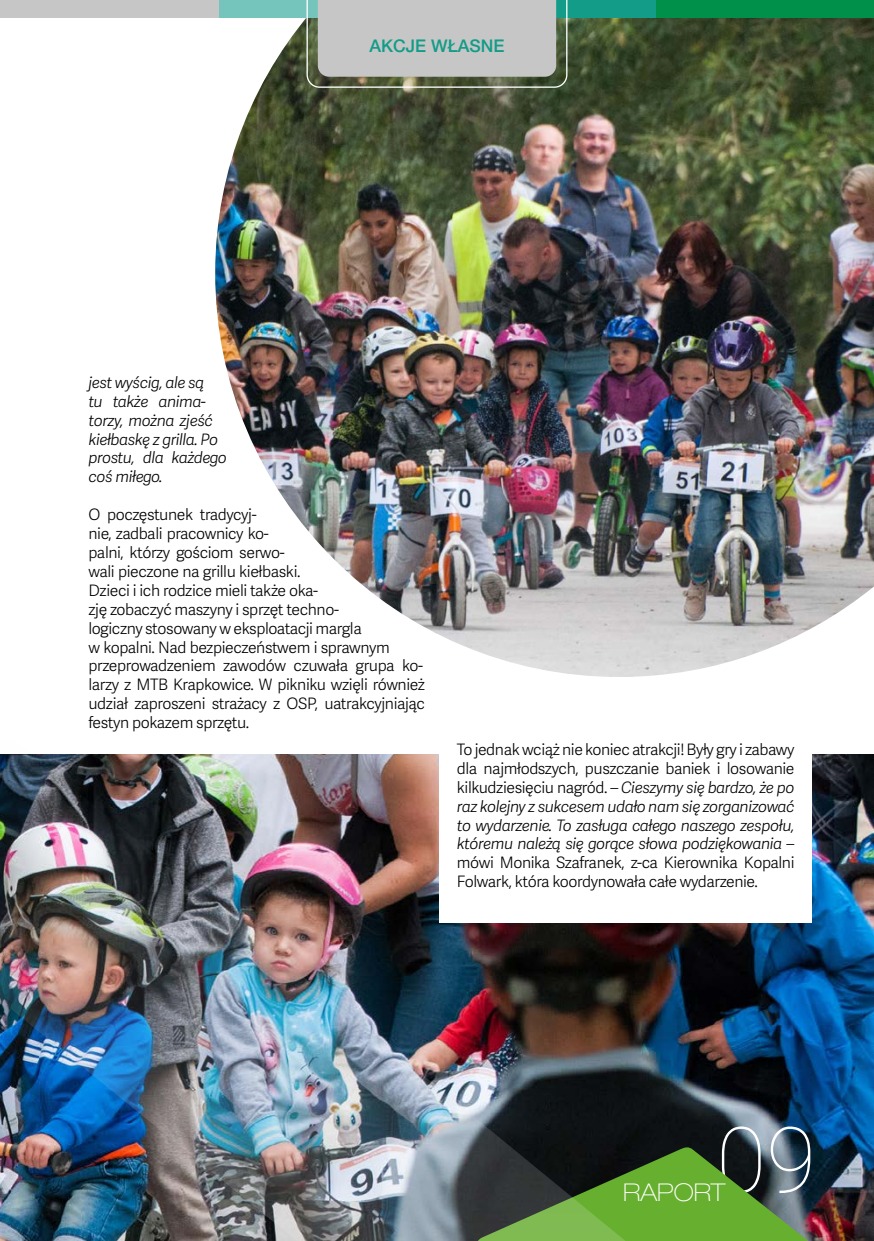
<style>
.page{position:relative;width:874px;height:1241px;background:#fff}
.page>*{position:absolute;margin:0;border:0;box-sizing:border-box;transform-origin:0 0}
.t1{font:100 91px "Roboto";color:#fff}
.t2{font:100 expanded 24.5px "Helvetica Neue LT Pro";color:#fff}
.t3{font:500 17.5px "Helvetica Neue LT Pro";color:#139c88}
.t4{font:300 15.75px/18.9px "Adelle Sans";letter-spacing:-.025em;color:#000}
.t5{font:italic 300 15.75px/18.9px "Adelle Sans";letter-spacing:-.025em;color:#000}
.s1{font-style:italic}
</style>
<div class="page">
<img style="left:643px;top:754px;width:230px;height:486px">
<img style="left:215px;top:17px;width:658px;height:660px">
<div style="left:655px;top:0;width:218px;height:17px;background:#00904a"></div>
<div style="left:437px;top:0;width:218px;height:17px;background:#139c88"></div>
<div style="left:218px;top:0;width:219px;height:17px;background:#76c5bd"></div>
<div style="left:0;top:0;width:218px;height:17px;background:#c6c6c6"></div>
<div style="left:439px;top:724px;width:372px;height:198px;background:#fff"></div>
<svg style="left:306px;top:0;width:261px;height:88px;background:#b1b5af"></svg>
<svg style="left:643px;top:1145px;width:187px;height:95px;background:#4f7838"></svg>
<img style="left:0;top:754px;width:643px;height:486px">
<p class="t3" style="left:369px;top:36px;width:136px">AKCJE WŁASNE</p>
<p class="t5" style="left:88px;top:372px;width:140px">jest wyścig, ale są<br>tu także anima&shy;torzy, można zjeść kiełbaskę z grilla. Po prostu, dla każdego coś miłego.</p>
<p class="t4" style="left:88px;top:504px;width:338px">O poczęstunek tradycyj-<br>nie, zadbali pracownicy ko-<br>palni, którzy gościom serwo-<br>wali pieczone na grillu kiełbaski.<br>Dzieci i ich rodzice mieli także oka-<br>zję zobaczyć maszyny i sprzęt techno-<br>logiczny stosowany w eksploatacji margla<br>w kopalni. Nad bezpieczeństwem i sprawnym przeprowadzeniem zawodów czuwała grupa ko&shy;larzy z MTB Krapkowice. W pikniku wzięli również udział zaproszeni strażacy z OSP, uatrakcyjniając festyn pokazem sprzętu.</p>
<p class="t4" style="left:456px;top:739px;width:339px;text-align:justify">To jednak wciąż nie koniec atrakcji! Były gry i zabawy dla najmłodszych, puszczanie baniek i losowanie kilkudziesięciu nagród. – <span class="s1">Cieszymy się bardzo, że po raz kolejny z sukcesem udało nam się zorganizować to wydarzenie. To zasługa całego naszego zespołu, któremu należą się gorące słowa podziękowania</span> – mówi Monika Szafranek, z-ca Kierownika Kopalni Folwark, która koordynowała całe wydarzenie.</p>
<h1 class="t1" style="left:716px;top:1095px;width:101px">09</h1>
<h2 class="t2" style="left:623px;top:1177px;width:104px">RAPORT</h2>
</div>
